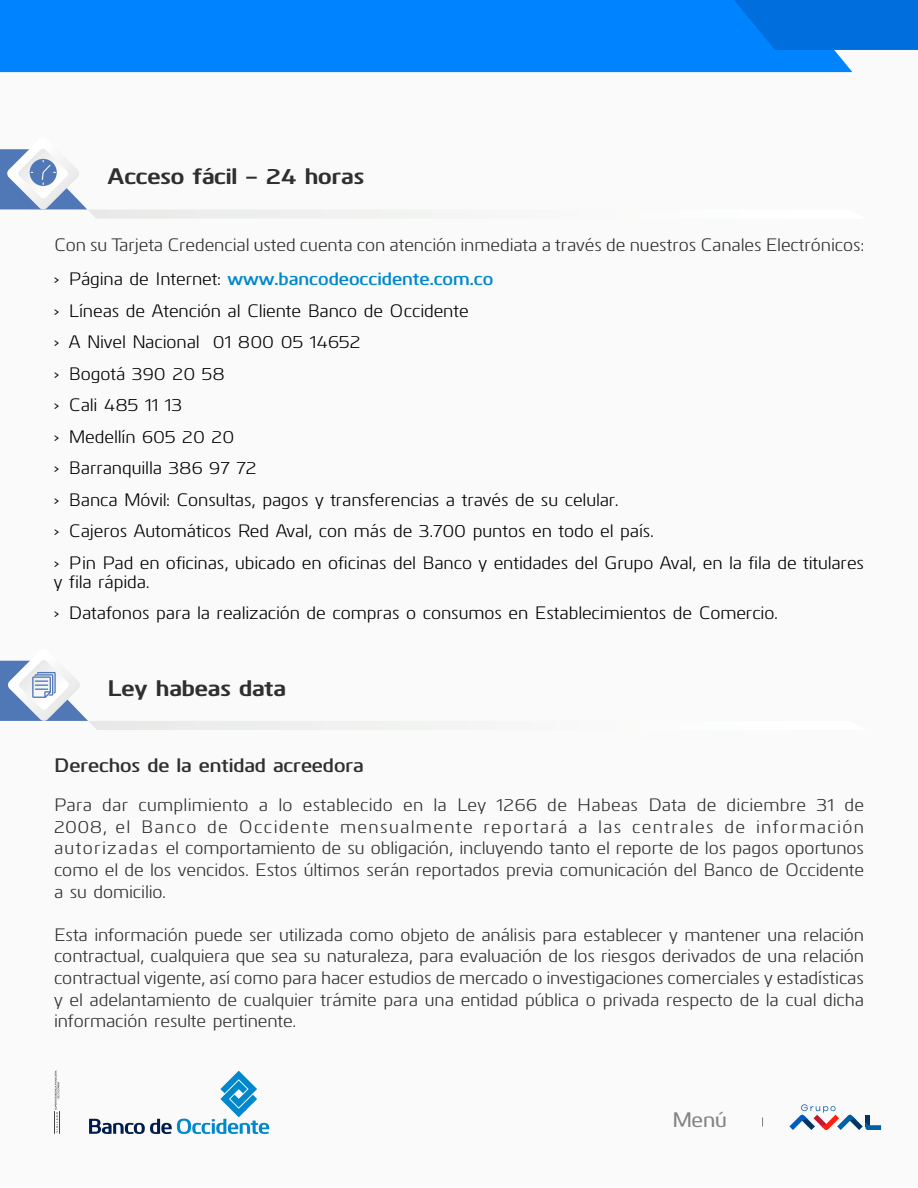
<style>
.page{position:relative;width:918px;height:1188px;background:#fff}
.page>*{position:absolute;margin:0;border:0;box-sizing:border-box;transform-origin:0 0}
.t1{font:700 22.5px "Kuro";color:#2f2f2f}
.t2{font:500 21px "Kuro";color:#828186}
.t3{font:600 19.5px "Kuro";color:#2f2f2f}
.t4{font:18px/21.6px "Kuro";color:#2f2f2f;text-align:justify}
.t5{font:18px/31.5px "Kuro";color:#000}
.s1{font-weight:600;color:#0088cd}
</style>
<div class="page">
<div style="left:0;top:1px;width:918px;height:1186px;background:#fafafa"></div>
<svg style="left:89px;top:1071px;width:180px;height:63px"></svg>
<svg style="left:54px;top:1070px;width:6px;height:64px"></svg>
<svg style="left:789px;top:1104px;width:92px;height:26px"></svg>
<div style="left:0;top:0;width:852px;height:72px;background:#0083ff"></div>
<svg style="left:734px;top:0;width:184px;height:50px;background:#0070e0"></svg>
<svg style="left:0;top:149px;width:323px;height:70px"></svg>
<svg style="left:0;top:660px;width:324px;height:70px"></svg>
<p class="t1" style="left:108px;top:159px;width:258px">Acceso fácil - 24 horas</p>
<p class="t4" style="left:54px;top:232px;width:811px">Con su Tarjeta Credencial usted cuenta con atención inmediata a través de nuestros Canales Electrónicos:</p>
<p class="t5" style="left:54px;top:262px;width:812px">› Página de Internet: <span class="s1">www.bancodeoccidente.com.co<br></span>› Líneas de Atención al Cliente Banco de Occidente<br>› A Nivel Nacional 01 800 05 14652<br>› Bogotá 390 20 58<br>› Cali 485 11 13<br>› Medellín 605 20 20<br>› Barranquilla 386 97 72<br>› Banca Móvil: Consultas, pagos y transferencias a través de su celular.<br>› Cajeros Automáticos Red Aval, con más de 3.700 puntos en todo el país.<br>› Pin Pad en oficinas, ubicado en oficinas del Banco y entidades del Grupo Aval, en la fila de titulares</p>
<p class="t5" style="left:54px;top:565px;width:725px">y fila rápida.<br>› Datafonos para la realización de compras o consumos en Establecimientos de Comercio.</p>
<p class="t1" style="left:108px;top:672px;width:180px">Ley habeas data</p>
<p class="t3" style="left:54px;top:751px;width:311px">Derechos de la entidad acreedora</p>
<p class="t4" style="left:54px;top:793px;width:812px">Para dar cumplimiento a lo establecido en la Ley 1266 de Habeas Data de diciembre 31 de 2008, el Banco de Occidente mensualmente reportará a las centrales de información autorizadas el comportamiento de su obligación, incluyendo tanto el reporte de los pagos oportunos como el de los vencidos. Estos últimos serán reportados previa comunicación del Banco de Occidente a su domicilio.</p>
<p class="t4" style="left:54px;top:923px;width:812px">Esta información puede ser utilizada como objeto de análisis para establecer y mantener una relación contractual, cualquiera que sea su naturaleza, para evaluación de los riesgos derivados de una relación contractual vigente, así como para hacer estudios de mercado o investigaciones comerciales y estadísticas y el adelantamiento de cualquier trámite para una entidad pública o privada respecto de la cual dicha información resulte pertinente.</p>
<p class="t2" style="left:672px;top:1105px;width:56px">Menú</p>
</div>
